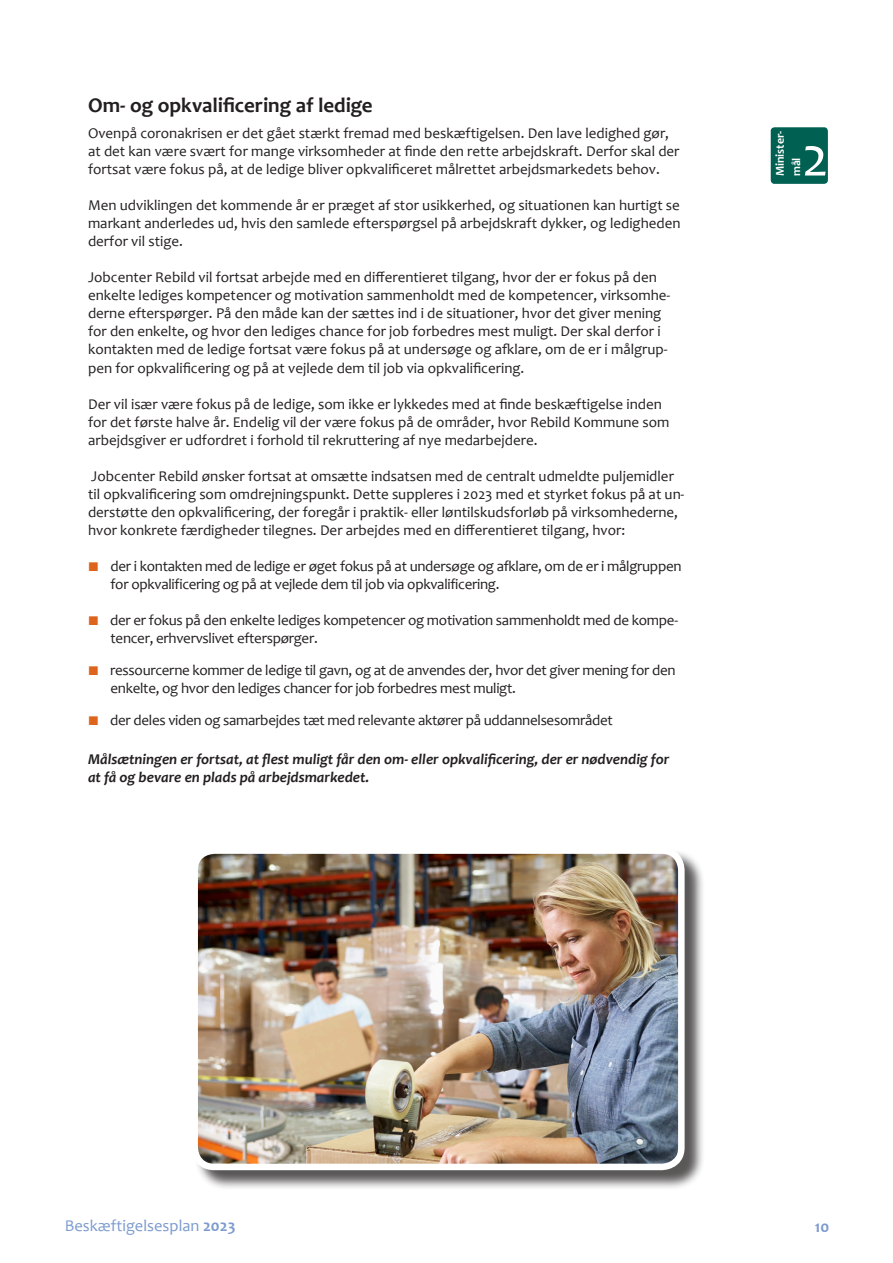
<style>
.page{position:relative;width:893px;height:1263px;background:#fff}
.page>*{position:absolute;margin:0;border:0;box-sizing:border-box;transform-origin:0 0}
.Overskrifter_Ihf{font:56.7px "Candara";color:#fff}
.Underoverskrift{font:700 21px "Candara";letter-spacing:-.005em;color:#231f20}
.t1{font:16.5px "Candara";color:#7c9bce}
.t2{font:700 16.5px "Candara";color:#7c9bce}
.t3{font:15px/18px "Candara";color:#231f20}
.t4{font:15px "Candara";letter-spacing:-.02em;color:#231f20}
.t5{font:italic 700 15px/18px "Candara";color:#231f20}
.Overskrifter_Ihf-2{font:700 11.85px/16.4px "Candara";color:#fff}
.s1{font-weight:700}
</style>
<div class="page">
<div style="left:771px;top:127px;width:57px;height:57px;background:#006052;border-radius:4px"></div>
<div style="left:194px;top:850px;width:511px;height:341px;background:#231f20;opacity:.75"></div>
<img style="left:195px;top:850px;width:486px;height:317px">
<div style="left:191px;top:847px;width:494px;height:323px;border:7px solid #fff;border-radius:20px"></div>
<p class="Underoverskrift" style="left:88px;top:92px;width:286px">Om- og opkvalificering af ledige</p>
<p class="t3" style="left:88px;top:124px;width:593px">Ovenpå coronakrisen er det gået stærkt fremad med beskæftigelsen. Den lave ledighed gør, at det kan være svært for mange virksomheder at finde den rette arbejdskraft. Derfor skal der fortsat være fokus på, at de ledige bliver opkvalificeret målrettet arbejdsmarkedets behov.</p>
<p class="t3" style="left:88px;top:196px;width:594px;text-align:justify">Men udviklingen det kommende år er præget af stor usikkerhed, og situationen kan hurtigt se markant anderledes ud, hvis den samlede efterspørgsel på arbejdskraft dykker, og ledigheden derfor vil stige.</p>
<p class="t3" style="left:88px;top:268px;width:584px">Jobcenter Rebild vil fortsat arbejde med en differentieret tilgang, hvor der er fokus på den enkelte lediges kompetencer og motivation sammenholdt med de kompetencer, virksomhe&shy;derne efterspørger. På den måde kan der sættes ind i de situationer, hvor det giver mening for den enkelte, og hvor den lediges chance for job forbedres mest muligt. Der skal derfor i kontakten med de ledige fortsat være fokus på at undersøge og afklare, om de er i målgrup&shy;pen for opkvalificering og på at vejlede dem til job via opkvalificering.</p>
<p class="t3" style="left:88px;top:394px;width:583px">Der vil især være fokus på de ledige, som ikke er lykkedes med at finde beskæftigelse inden for det første halve år. Endelig vil der være fokus på de områder, hvor Rebild Kommune som arbejdsgiver er udfordret i forhold til rekruttering af nye medarbejdere.</p>
<p class="t3" style="left:88px;top:466px;width:598px">Jobcenter Rebild ønsker fortsat at omsætte indsatsen med de centralt udmeldte puljemidler til opkvalificering som omdrejningspunkt. Dette suppleres i 2023 med et styrket fokus på at un&shy;derstøtte den opkvalificering, der foregår i praktik- eller løntilskudsforløb på virksomhederne, hvor konkrete færdigheder tilegnes. Der arbejdes med en differentieret tilgang, hvor:</p>
<p class="t4" style="left:111px;top:556px;width:573px">der i kontakten med de ledige er øget fokus på at undersøge og afklare, om de er i målgruppen</p>
<p class="t4" style="left:111px;top:574px;width:390px">for opkvalificering og på at vejlede dem til job via opkvalificering.</p>
<p class="t4" style="left:110px;top:610px;width:569px">der er fokus på den enkelte lediges kompetencer og motivation sammenholdt med de kompe-</p>
<p class="t4" style="left:111px;top:628px;width:209px">tencer, erhvervslivet efterspørger.</p>
<p class="t4" style="left:110px;top:661px;width:567px">ressourcerne kommer de ledige til gavn, og at de anvendes der, hvor det giver mening for den</p>
<p class="t4" style="left:111px;top:679px;width:407px">enkelte, og hvor den lediges chancer for job forbedres mest muligt.</p>
<p class="t4" style="left:110px;top:711px;width:504px">der deles viden og samarbejdes tæt med relevante aktører på uddannelsesområdet</p>
<p class="t5" style="left:88px;top:750px;width:583px">Målsætningen er fortsat, at flest muligt får den om- eller opkvalificering, der er nødvendig for at få og bevare en plads på arbejdsmarkedet.</p>
<p class="Overskrifter_Ihf-2" style="left:771px;top:176px;width:47px;rotate:-90deg">Minister&shy;mål</p>
<p class="Overskrifter_Ihf" style="left:802px;top:122px;width:28px">2</p>
<p class="t1" style="left:65px;top:1216px;width:172px">Beskæftigelsesplan <span class="s1">2023</span></p>
<p class="t2" style="left:815px;top:1216px;width:16px">10</p>
</div>
